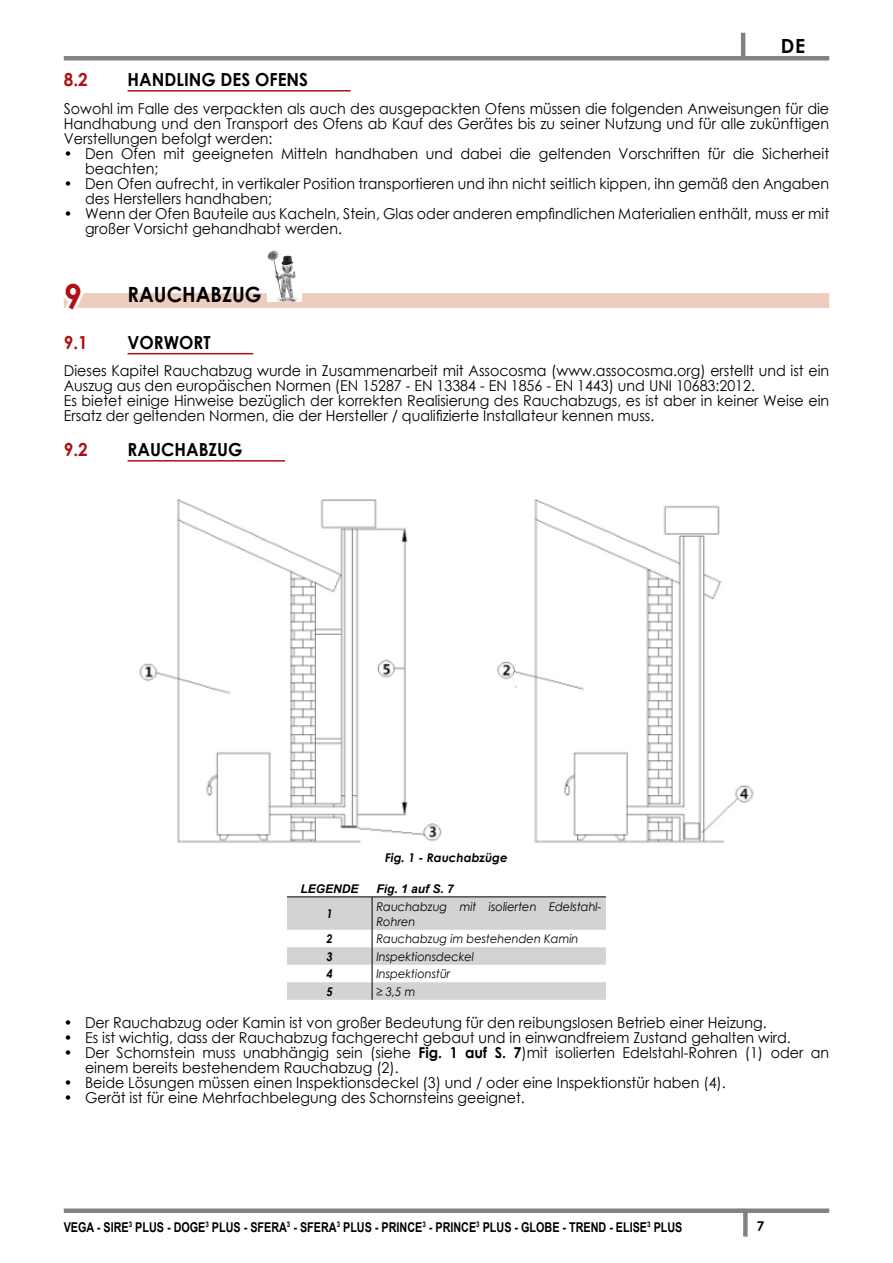
<style>
.page{position:relative;width:893px;height:1263px;background:#fff}
.page>*{position:absolute;margin:0;border:0;box-sizing:border-box;transform-origin:0 0}
.t1{font:700 34.5px "Century Gothic";color:#ad1015;scale:.95 1}
.t2{font:700 21px "Century Gothic";color:#000;scale:.95 1}
.t3{font:700 19.5px "Century Gothic";color:#000}
.t4{font:700 18px "Century Gothic";color:#000;scale:.95 1}
.t5{font:700 18px "Century Gothic";color:#ad1015;scale:.95 1}
.t6{font:15px/15px "Century Gothic";color:#000;scale:.95 1}
.t7{font:700 13.5px "Arial";color:#000;scale:.8 1}
.t8{font:700 13.5px "Century Gothic";color:#000}
.t9{font:italic 12px/15px "Century Gothic";color:#000;scale:.95 1}
.t10{font:italic 700 12px "Arial";color:#000}
.t11{font:italic 700 12px "Century Gothic";color:#000}
.t12{font:italic 700 12px "Century Gothic";color:#000;scale:.95 1}
.s1{font-weight:700}
</style>
<div class="page">
<div style="left:64px;top:1208px;width:765px;height:5px;background:#808285"></div>
<div style="left:64px;top:56px;width:765px;height:5px;background:#808285"></div>
<div style="left:743px;top:1211px;width:5px;height:25px;background:#808285"></div>
<hr style="left:741px;top:33px;width:4px;height:25px;background:#808285">
<hr style="left:128px;top:90px;width:223px;height:2px;background:#ad1015">
<div style="left:64px;top:293px;width:765px;height:15px;background:#eecdbe"></div>
<hr style="left:128px;top:353px;width:125px;height:1px;background:#ad1015">
<hr style="left:128px;top:460px;width:157px;height:2px;background:#ad1015">
<svg style="left:63px;top:293px;width:21px;height:15px"></svg>
<img style="left:267px;top:250px;width:35px;height:52px">
<img style="left:139px;top:499px;width:615px;height:344px">
<hr style="left:287px;top:896px;width:85px;height:1px;background:#000">
<hr style="left:372px;top:896px;width:234px;height:1px;background:#000">
<svg style="left:287px;top:897px;width:319px;height:103px"></svg>
<h3 class="t3" style="left:781px;top:31px;width:26px">DE</h3>
<p class="t5" style="left:64px;top:66px;width:27px">8.2</p>
<p class="t4" style="left:128px;top:66px;width:192px">HANDLING DES OFENS</p>
<p class="t6" style="left:64px;top:100px;width:807px;text-align:justify">Sowohl im Falle des verpackten als auch des ausgepackten Ofens müssen die folgenden Anweisungen für die Handhabung und den Transport des Ofens ab Kauf des Gerätes bis zu seiner Nutzung und für alle zukünftigen Verstellungen befolgt werden:</p>
<p class="t6" style="left:85px;top:145px;width:785px;text-indent:-21px">• Den Ofen mit geeigneten Mitteln handhaben und dabei die geltenden Vorschriften für die Sicherheit beachten;</p>
<p class="t6" style="left:85px;top:175px;width:785px;text-indent:-21px">• Den Ofen aufrecht, in vertikaler Position transportieren und ihn nicht seitlich kippen, ihn gemäß den Angaben des Herstellers handhaben;</p>
<p class="t6" style="left:85px;top:205px;width:785px;text-indent:-21px">• Wenn der Ofen Bauteile aus Kacheln, Stein, Glas oder anderen empfindlichen Materialien enthält, muss er mit großer Vorsicht gehandhabt werden.</p>
<h1 class="t1" style="left:64px;top:270px;width:21px">9</h1>
<h2 class="t2" style="left:128px;top:278px;width:143px">RAUCHABZUG</h2>
<p class="t5" style="left:64px;top:328px;width:27px">9.1</p>
<p class="t4" style="left:128px;top:328px;width:89px">VORWORT</p>
<p class="t6" style="left:64px;top:363px;width:807px">Dieses Kapitel Rauchabzug wurde in Zusammenarbeit mit Assocosma (www.assocosma.org) erstellt und ist ein Auszug aus den europäischen Normen (EN 15287 - EN 13384 - EN 1856 - EN 1443) und UNI 10683:2012.<br>Es bietet einige Hinweise bezüglich der korrekten Realisierung des Rauchabzugs, es ist aber in keiner Weise ein Ersatz der geltenden Normen, die der Hersteller / qualifizierte Installateur kennen muss.</p>
<p class="t5" style="left:64px;top:436px;width:27px">9.2</p>
<p class="t4" style="left:128px;top:436px;width:122px">RAUCHABZUG</p>
<p class="t11" style="left:385px;top:848px;width:124px">Fig. 1 - Rauchabzüge</p>
<p class="t10" style="left:301px;top:880px;width:60px">LEGENDE</p>
<p class="t10" style="left:376px;top:880px;width:79px">Fig. 1 auf S. 7</p>
<p class="t12" style="left:326px;top:904px;width:8px">1</p>
<p class="t9" style="left:376px;top:898px;width:239px">Rauchabzug mit isolierten Edelstahl-<br>Rohren</p>
<p class="t12" style="left:326px;top:929px;width:8px">2</p>
<p class="t9" style="left:376px;top:931px;width:214px">Rauchabzug im bestehenden Kamin</p>
<p class="t12" style="left:326px;top:947px;width:8px">3</p>
<p class="t9" style="left:376px;top:948px;width:105px">Inspektionsdeckel</p>
<p class="t12" style="left:326px;top:964px;width:8px">4</p>
<p class="t9" style="left:376px;top:966px;width:79px">Inspektionstür</p>
<p class="t12" style="left:326px;top:982px;width:8px">5</p>
<p class="t9" style="left:376px;top:983px;width:43px">≥ 3,5 m</p>
<p class="t6" style="left:64px;top:1014px;width:741px">• Der Rauchabzug oder Kamin ist von großer Bedeutung für den reibungslosen Betrieb einer Heizung.</p>
<p class="t6" style="left:64px;top:1029px;width:767px">• Es ist wichtig, dass der Rauchabzug fachgerecht gebaut und in einwandfreiem Zustand gehalten wird.</p>
<p class="t6" style="left:85px;top:1044px;width:785px;text-indent:-21px">• Der Schornstein muss unabhängig sein (siehe <span class="s1">Fig. 1 auf S. 7</span>)mit isolierten Edelstahl-Rohren (1) oder an einem bereits bestehendem Rauchabzug (2).</p>
<p class="t6" style="left:64px;top:1074px;width:698px">• Beide Lösungen müssen einen Inspektionsdeckel (3) und / oder eine Inspektionstür haben (4).</p>
<p class="t6" style="left:64px;top:1089px;width:487px">• Gerät ist für eine Mehrfachbelegung des Schornsteins geeignet.</p>
<p class="t7" style="left:64px;top:1218px;width:775px">VEGA - SIRE<sup>3</sup> PLUS - DOGE<sup>3</sup> PLUS - SFERA<sup>3</sup> - SFERA<sup>3</sup> PLUS - PRINCE<sup>3</sup> - PRINCE<sup>3</sup> PLUS - GLOBE - TREND - ELISE<sup>3</sup> PLUS</p>
<p class="t8" style="left:757px;top:1216px;width:9px">7</p>
</div>
